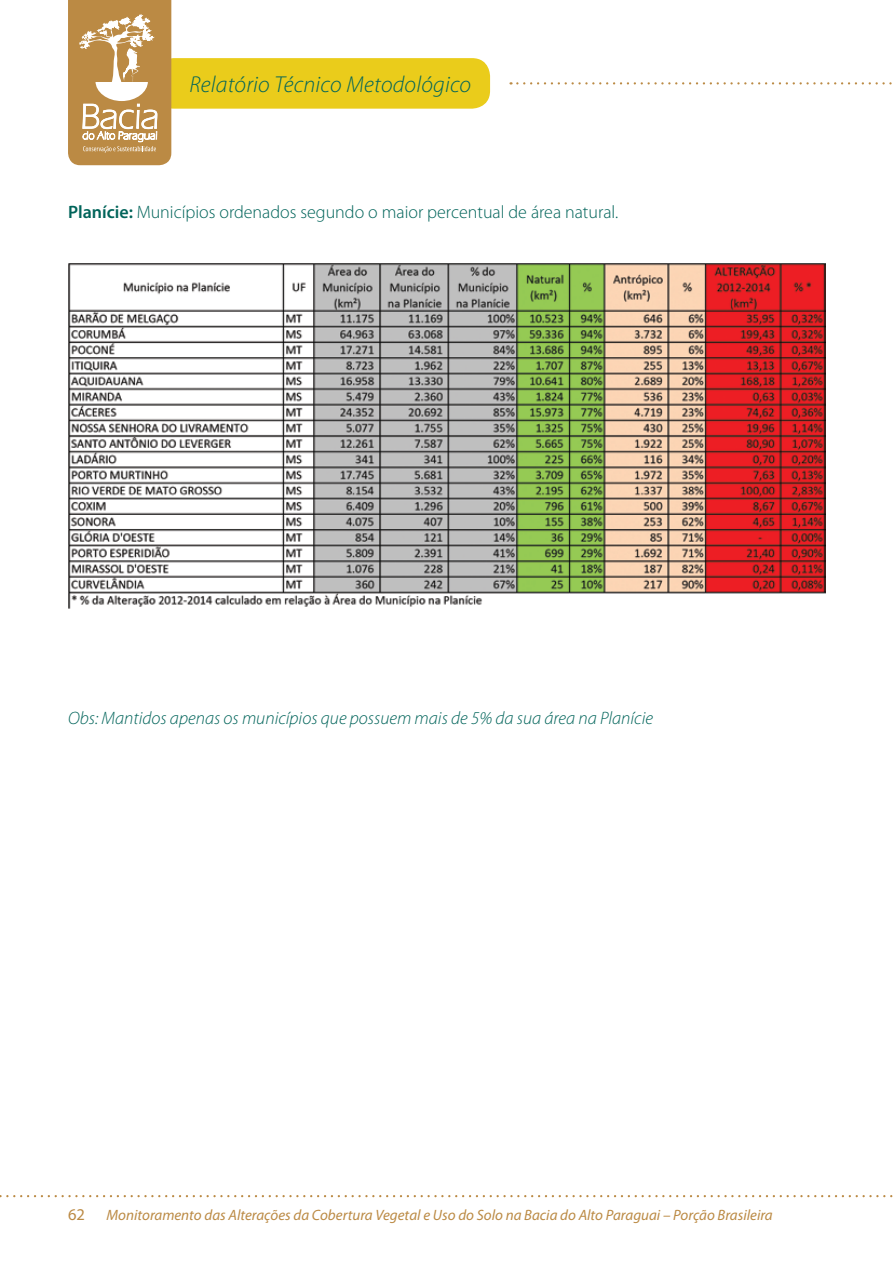
<style>
.page{position:relative;width:893px;height:1263px;background:#fff}
.page>*{position:absolute;margin:0;border:0;box-sizing:border-box;transform-origin:0 0}
.t1{font:italic 300 23.1px "Myriad Pro";letter-spacing:.01em;color:#01645a}
.t2{font:italic 300 18px "Myriad Pro";color:#01645a}
.t3{font:300 18px "Myriad Pro";color:#01645a}
.t4{font:16.5px "Myriad Pro";color:#bb8a44}
.t5{font:italic 15px "Myriad Pro";color:#bb8a44}
.s1{font-weight:600}
</style>
<div class="page">
<div style="left:156px;top:58px;width:334px;height:51px;background:#eacc1b;border-radius:18px"></div>
<svg style="left:0;top:1195px;width:893px;height:2px"></svg>
<svg style="left:517px;top:82px;width:375px;height:3px"></svg>
<svg style="left:68px;top:0;width:103px;height:165px;background:#c79f66"></svg>
<img style="left:68px;top:263px;width:757px;height:345px">
<h1 class="t1" style="left:189px;top:72px;width:283px">Relatório Técnico Metodológico</h1>
<p class="t3" style="left:68px;top:202px;width:552px"><span class="s1">Planície:</span> Municípios ordenados segundo o maior percentual de área natural.</p>
<p class="t2" style="left:68px;top:709px;width:586px">Obs: Mantidos apenas os municípios que possuem mais de 5% da sua área na Planície</p>
<p class="t4" style="left:68px;top:1204px;width:18px">62</p>
<p class="t5" style="left:107px;top:1206px;width:668px">Monitoramento das Alterações da Cobertura Vegetal e Uso do Solo na Bacia do Alto Paraguai – Porção Brasileira</p>
</div>
